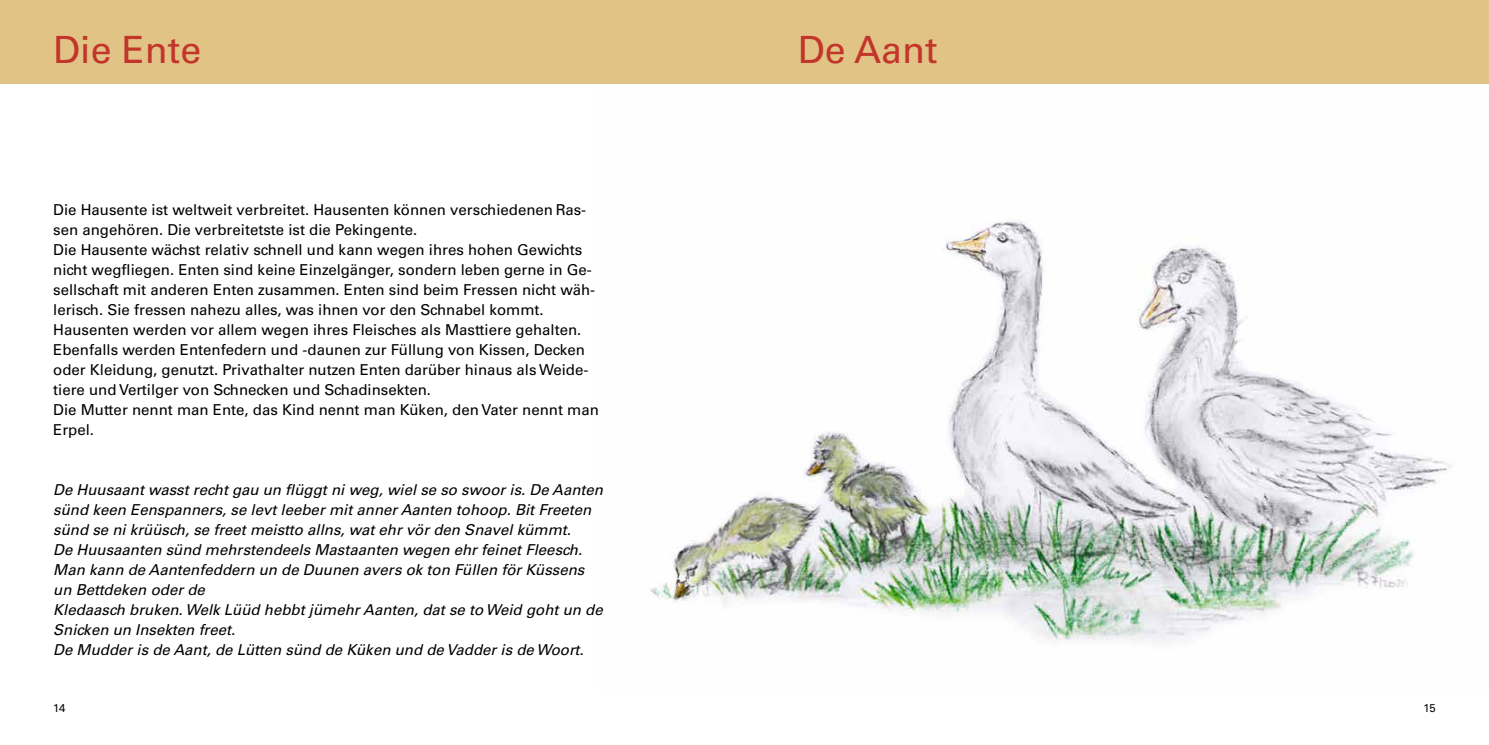
<style>
.page{position:relative;width:1489px;height:745px;background:#fff}
.page>*{position:absolute;margin:0;border:0;box-sizing:border-box;transform-origin:0 0}
.t1{font:37.5px "Univers LT Std";color:#c3342b}
.t2{font:15px/20px "Univers LT Std";color:#000}
.t3{font:italic 15px/20px "Univers LT Std";color:#000}
.t4{font:11.25px "Univers LT Std";color:#000}
</style>
<div class="page">
<img style="left:650px;top:221px;width:802px;height:420px">
<div style="left:0;top:0;width:1488px;height:83px;background:#e0c385"></div>
<h1 class="t1" style="left:53px;top:27px;width:149px">Die Ente</h1>
<p class="t2" style="left:53px;top:199px;width:547px">Die Hausente ist weltweit verbreitet. Hausenten können verschiedenen Ras&shy;sen angehören. Die verbreitetste ist die Pekingente.<br>Die Hausente wächst relativ schnell und kann wegen ihres hohen Gewichts nicht wegfliegen. Enten sind keine Einzelgänger, sondern leben gerne in Ge&shy;sellschaft mit anderen Enten zusammen. Enten sind beim Fressen nicht wäh&shy;lerisch. Sie fressen nahezu alles, was ihnen vor den Schnabel kommt.<br>Hausenten werden vor allem wegen ihres Fleisches als Masttiere gehalten.<br>Ebenfalls werden Entenfedern und -daunen zur Füllung von Kissen, Decken oder Kleidung, genutzt. Privathalter nutzen Enten darüber hinaus als Weide&shy;tiere und Vertilger von Schnecken und Schadinsekten.<br>Die Mutter nennt man Ente, das Kind nennt man Küken, den Vater nennt man Erpel.</p>
<p class="t3" style="left:53px;top:479px;width:551px">De Huusaant wasst recht gau un flüggt ni weg, wiel se so swoor is. De Aanten sünd keen Eenspanners, se levt leeber mit anner Aanten tohoop. Bit Freeten sünd se ni krüüsch, se freet meistto allns, wat ehr vör den Snavel kümmt.<br>De Huusaanten sünd mehrstendeels Mastaanten wegen ehr feinet Fleesch.<br>Man kann de Aantenfeddern un de Duunen avers ok ton Füllen för Küssens un Bettdeken oder de<br>Kledaasch bruken. Welk Lüüd hebbt jümehr Aanten, dat se to Weid goht un de Snicken un Insekten freet.<br>De Mudder is de Aant, de Lütten sünd de Küken und de Vadder is de Woort.</p>
<h1 class="t1" style="left:797px;top:27px;width:141px">De Aant</h1>
<p class="t4" style="left:53px;top:701px;width:14px">14</p>
<p class="t4" style="left:1423px;top:701px;width:14px">15</p>
</div>
